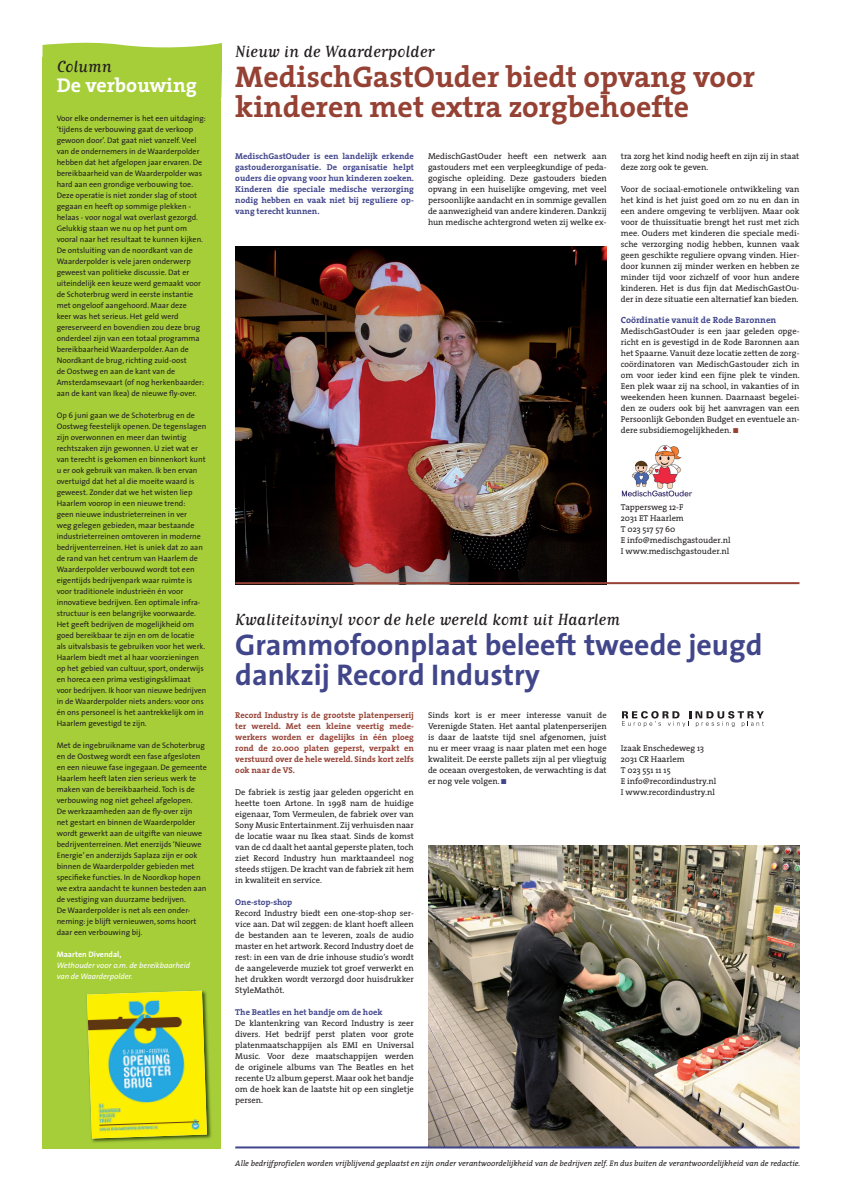
<style>
.page{position:relative;width:842px;height:1191px;background:#fff}
.page>*{position:absolute;margin:0;border:0;box-sizing:border-box;transform-origin:0 0}
.t1{font:700 30px/30px "The Serif";color:#954134}
.t2{font:700 30px/30px "The Sans";color:#41468b}
.t3{font:700 20px "The Serif";color:#fff}
.t4{font:19px "Matrix Script";color:#231f20}
.t5{font:700 9px "The Serif";color:#41468b}
.t6{font:8.5px/11px "The Serif";color:#231f20;text-align:justify}
.t7{font:700 8.5px/11px "The Serif";color:#41468b;text-align:justify}
.t8{font:700 8.5px/11px "The Serif";color:#954134;text-align:justify}
.t9{font:8px/11px "The Sans";color:#231f20}
.t10{font:italic 8px "The Serif";color:#231f20}
.t11{font:italic 8px/11px "The Sans";color:#fff}
.t12{font:700 8px "The Sans";color:#fff}
.s1{color:#954134}
.s2{color:#41468b}
</style>
<div class="page">
<div style="left:43px;top:58px;width:178px;height:1091px;background:#a6ce39"></div>
<img style="left:428px;top:845px;width:371px;height:301px">
<img style="left:235px;top:247px;width:372px;height:335px">
<hr style="left:235px;top:582px;width:564px;height:2px;background:#954134">
<hr style="left:235px;top:1146px;width:564px;height:2px;background:#41468b">
<svg style="left:622px;top:711px;width:142px;height:16px"></svg>
<img style="left:86px;top:997px;width:126px;height:146px">
<img style="left:87px;top:990px;width:120px;height:148px">
<svg style="left:43px;top:42px;width:178px;height:16px"></svg>
<img style="left:621px;top:445px;width:72px;height:52px">
<h3 class="t4" style="left:57px;top:57px;width:56px">Column</h3>
<h2 class="t3" style="left:57px;top:68px;width:142px">De verbouwing</h2>
<p class="t9" style="left:57px;top:113px;width:151px">Voor elke ondernemer is het een uitdaging: ‘tijdens de verbouwing gaat de verkoop gewoon door’. Dat gaat niet vanzelf. Veel van de ondernemers in de Waarderpolder hebben dat het afgelopen jaar ervaren. De bereikbaarheid van de Waarderpolder was hard aan een grondige verbouwing toe.<br>Deze operatie is niet zonder slag of stoot gegaan en heeft op sommige plekken - helaas - voor nogal wat overlast gezorgd.<br>Gelukkig staan we nu op het punt om vooral naar het resultaat te kunnen kijken.<br>De ontsluiting van de noordkant van de Waarderpolder is vele jaren onderwerp geweest van politieke discussie. Dat er uiteindelijk een keuze werd gemaakt voor de Schoterbrug werd in eerste instantie met ongeloof aangehoord. Maar deze<br>keer was het serieus. Het geld werd gereserveerd en bovendien zou deze brug onderdeel zijn van een totaal programma bereikbaarheid Waarderpolder. Aan de Noord kant de brug, richting zuid-oost<br>de Oost weg en aan de kant van de Amsterdamse vaart (of nog herkenbaarder: aan de kant van Ikea) de nieuwe fly-over.</p>
<p class="t9" style="left:57px;top:410px;width:151px">Op 6 juni gaan we de Schoterbrug en de Oostweg feestelijk openen. De tegenslagen zijn overwonnen en meer dan twintig rechtszaken zijn gewonnen. U ziet wat er van terecht is gekomen en binnenkort kunt u er ook gebruik van maken. Ik ben ervan overtuigd dat het al die moeite waard is geweest. Zonder dat we het wisten liep Haarlem voorop in een nieuwe trend:<br>geen nieuwe industrieterreinen in ver<br>weg gelegen gebieden, maar bestaande industrieterreinen omtoveren in moderne bedrijventerreinen. Het is uniek dat zo aan de rand van het centrum van Haarlem de Waarderpolder verbouwd wordt tot een eigentijds bedrijvenpark waar ruimte is voor traditionele industrieën én voor innovatieve bedrijven. Een optimale infra&shy;structuur is een belangrijke voor waarde.<br>Het geeft bedrijven de mogelijkheid om goed bereikbaar te zijn en om de locatie<br>als uitvalsbasis te gebruiken voor het werk.<br>Haarlem biedt met al haar voorzieningen op het gebied van cultuur, sport, onderwijs en horeca een prima vestigingsklimaat voor bedrijven. Ik hoor van nieuwe bedrijven in de Waarderpolder niets anders: voor ons én ons personeel is het aantrekkelijk om in Haarlem gevestigd te zijn.</p>
<p class="t9" style="left:57px;top:740px;width:152px">Met de ingebruikname van de Schoterbrug en de Oostweg wordt een fase afgesloten en een nieuwe fase ingegaan. De gemeente Haarlem heeft laten zien serieus werk te maken van de bereikbaarheid. Toch is de verbouwing nog niet geheel afgelopen.<br>De werkzaamheden aan de fly-over zijn<br>net gestart en binnen de Waarderpolder wordt gewerkt aan de uitgifte van nieuwe bedrijventerreinen. Met enerzijds ‘Nieuwe Energie’ en anderzijds Saplaza zijn er ook binnen de Waarderpolder gebieden met specifieke functies. In de Noordkop hopen we extra aandacht te kunnen besteden aan de vestiging van duurzame bedrijven.<br>De Waarderpolder is net als een onder&shy;neming: je blijft vernieuwen, soms hoort daar een verbouwing bij.</p>
<p class="t12" style="left:57px;top:948px;width:66px">Maarten Divendal,</p>
<p class="t11" style="left:57px;top:960px;width:135px">Wethouder voor o.m. de bereikbaarheid van de Waarderpolder.</p>
<h3 class="t4" style="left:235px;top:43px;width:200px">Nieuw in de Waarderpolder</h3>
<h1 class="t1" style="left:235px;top:61px;width:521px">MedischGastOuder biedt opvang voor kinderen met extra zorgbehoefte</h1>
<p class="t7" style="left:235px;top:151px;width:180px">MedischGastOuder is een landelijk erkende gastouderorganisatie. De organisatie helpt ouders die opvang voor hun kinderen zoeken.<br>Kinderen die speciale medische verzorging nodig hebben en vaak niet bij reguliere op&shy;vang terecht kunnen.</p>
<p class="t6" style="left:428px;top:151px;width:180px">MedischGastOuder heeft een netwerk aan gastouders met een verpleegkundige of peda&shy;gogische opleiding. Deze gastouders bieden opvang in een huiselijke omgeving, met veel persoonlijke aandacht en in sommige gevallen de aanwezigheid van andere kinderen. Dankzij hun medische achtergrond weten zij welke ex-</p>
<p class="t6" style="left:621px;top:151px;width:180px">tra zorg het kind nodig heeft en zijn zij in staat deze zorg ook te geven.</p>
<p class="t6" style="left:621px;top:184px;width:180px">Voor de sociaal-emotionele ontwikkeling van het kind is het juist goed om zo nu en dan in een andere omgeving te verblijven. Maar ook voor de thuissituatie brengt het rust met zich mee. Ouders met kinderen die speciale medi&shy;sche verzorging nodig hebben, kunnen vaak geen geschikte reguliere opvang vinden. Hier&shy;door kunnen zij minder werken en hebben ze minder tijd voor zichzelf of voor hun andere kinderen. Het is dus fijn dat MedischGastOu&shy;der in deze situatie een alternatief kan bieden.</p>
<p class="t5" style="left:621px;top:313px;width:157px">Coördinatie vanuit de Rode Baronnen</p>
<p class="t6" style="left:621px;top:326px;width:180px">MedischGastOuder is een jaar geleden opge&shy;richt en is gevestigd in de Rode Baronnen aan het Spaarne. Vanuit deze locatie zetten de zorg&shy;coördinatoren van MedischGastouder zich in om voor ieder kind een fijne plek te vinden.<br>Een plek waar zij na school, in vakanties of in weekenden heen kunnen. Daarnaast begelei&shy;den ze ouders ook bij het aanvragen van een Persoonlijk Gebonden Budget en eventuele an&shy;dere subsidiemogelijkheden. <span class="s1">■</span></p>
<p class="t6" style="left:621px;top:502px;width:111px;text-align:left">Tappersweg 12-F<br>2031 ET Haarlem<br>T 023 517 57 60<br>E info@medischgastouder.nl<br>I www.medischgastouder.nl</p>
<h3 class="t4" style="left:235px;top:609px;width:386px">Kwaliteitsvinyl voor de hele wereld komt uit Haarlem</h3>
<h1 class="t2" style="left:235px;top:628px;width:529px">Grammofoonplaat beleeft tweede jeugd dankzij Record Industry</h1>
<p class="t8" style="left:235px;top:709px;width:180px">Record Industry is de grootste platenperserij ter wereld. Met een kleine veertig mede&shy;werkers worden er dagelijks in één ploeg rond de 20.000 platen geperst, verpakt en verstuurd over de hele wereld. Sinds kort zelfs ook naar de VS.</p>
<p class="t6" style="left:235px;top:786px;width:180px">De fabriek is zestig jaar geleden opgericht en heette toen Artone. In 1998 nam de huidige eigenaar, Tom Vermeulen, de fabriek over van Sony Music Entertainment. Zij verhuisden naar de locatie waar nu Ikea staat. Sinds de komst van de cd daalt het aantal geperste platen, toch ziet Record Industry hun marktaandeel nog steeds stijgen. De kracht van de fabriek zit hem in kwaliteit en service.</p>
<p class="t7" style="left:235px;top:896px;width:59px">One-stop-shop</p>
<p class="t6" style="left:235px;top:907px;width:180px">Record Industry biedt een one-stop-shop ser&shy;vice aan. Dat wil zeggen: de klant hoeft alleen de bestanden aan te leveren, zoals de audio master en het artwork. Record Industry doet de rest: in een van de drie inhouse studio’s wordt de aangeleverde muziek tot groef verwerkt en het drukken wordt verzorgd door huisdrukker StyleMathôt.</p>
<p class="t7" style="left:235px;top:1006px;width:149px">The Beatles en het bandje om de hoek</p>
<p class="t6" style="left:235px;top:1017px;width:180px">De klantenkring van Record Industry is zeer divers. Het bedrijf perst platen voor grote platen maatschappijen als EMI en Universal Music. Voor deze maatschappijen werden de originele albums van The Beatles en het recente U2 album geperst. Maar ook het bandje om de hoek kan de laatste hit op een singletje persen.</p>
<p class="t6" style="left:428px;top:709px;width:180px">Sinds kort is er meer interesse vanuit de Verenigde Staten. Het aantal platenperserijen is daar de laatste tijd snel afgenomen, juist nu er meer vraag is naar platen met een hoge kwaliteit. De eerste pallets zijn al per vliegtuig de oceaan overgestoken, de verwachting is dat er nog vele volgen. <span class="s2">■</span></p>
<p class="t6" style="left:621px;top:742px;width:97px;text-align:left">Izaak Enschedeweg 13<br>2031 CR Haarlem<br>T 023 551 11 15<br>E info@recordindustry.nl<br>I www.recordindustry.nl</p>
<p class="t10" style="left:235px;top:1156px;width:567px">Alle bedrijfprofielen worden vrijblijvend geplaatst en zijn onder verantwoordelijkheid van de bedrijven zelf. En dus buiten de verantwoordelijkheid van de redactie.</p>
</div>
